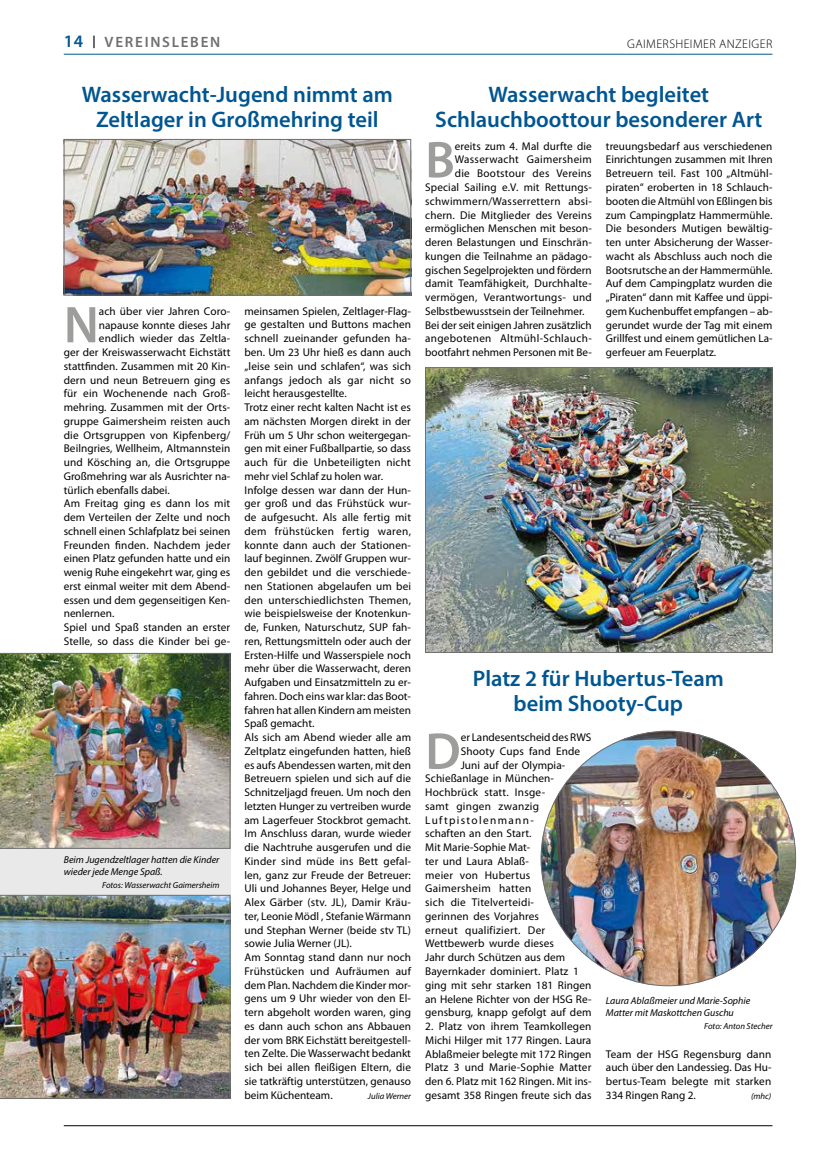
<style>
.page{position:relative;width:815px;height:1152px;background:#fff}
.page>*{position:absolute;margin:0;border:0;box-sizing:border-box;transform-origin:0 0}
.t1{font:600 52px "Myriad Pro";color:#9d9d9c}
.t2{font:600 22.5px/25px "Myriad Pro";color:#005691;text-align:center}
.t3{font:600 15px "Myriad Pro";letter-spacing:.12em;color:#706f6f}
.t4{font:300 12.5px "Myriad Pro";letter-spacing:.035em;color:#000}
.t5{font:11.25px/13.8px "Myriad Pro";letter-spacing:.005em;color:#000;text-align:justify}
.t6{font:11.25px "Myriad Pro";letter-spacing:.025em;color:#000}
.t7{font:11.25px "Myriad Pro";letter-spacing:.03em;color:#000}
.t8{font:11.25px "Myriad Pro";letter-spacing:.12em;color:#000}
.t9{font:italic 10px/12.5px "Myriad Pro";color:#000}
.t10{font:italic 8.75px "Myriad Pro";color:#000}
.s1{font-size:17.5px;color:#005691}
</style>
<div class="page">
<hr style="left:64px;top:1125px;width:708px;height:1px;background:#000">
<hr style="left:64px;top:54px;width:708px;height:1px;background:#005691">
<img style="left:541px;top:731px;width:255px;height:255px;border-radius:128px">
<img style="left:66px;top:141px;width:343px;height:152px">
<div style="left:64px;top:139px;width:347px;height:156px;border:1px solid #706f6f"></div>
<div style="left:0;top:846px;width:230px;height:57px;background:#e9e9e9"></div>
<img style="left:0;top:653px;width:230px;height:195px">
<img style="left:0;top:895px;width:230px;height:203px">
<img style="left:427px;top:369px;width:343px;height:282px">
<div style="left:425px;top:367px;width:347px;height:286px;border:1px solid #706f6f"></div>
<h3 class="t3" style="left:64px;top:33px;width:158px"><span class="s1">14</span> <sup>|</sup> VEREINSLEBEN</h3>
<p class="t4" style="left:627px;top:36px;width:147px">GAIMERSHEIMER ANZEIGER</p>
<h2 class="t2" style="left:82px;top:81px;width:313px">Wasserwacht-Jugend nimmt am<br>Zeltlager in Großmehring teil</h2>
<h1 class="t1" style="left:64px;top:292px;width:37px">N</h1>
<p class="t5" style="left:99px;top:304px;width:133px">ach über vier Jahren Coro-</p>
<p class="t5" style="left:99px;top:318px;width:133px">napause konnte dieses Jahr</p>
<p class="t5" style="left:99px;top:332px;width:133px">endlich wieder das Zeltla-</p>
<p class="t5" style="left:64px;top:346px;width:168px">ger der Kreiswasserwacht Eichstätt</p>
<p class="t5" style="left:64px;top:359px;width:168px">stattfinden. Zusammen mit 20 Kin-</p>
<p class="t5" style="left:64px;top:373px;width:168px">dern und neun Betreuern ging es</p>
<p class="t5" style="left:64px;top:387px;width:168px">für ein Wochenende nach Groß-</p>
<p class="t5" style="left:64px;top:400px;width:168px">mehring. Zusammen mit der Orts-</p>
<p class="t5" style="left:64px;top:414px;width:168px">gruppe Gaimersheim reisten auch</p>
<p class="t5" style="left:64px;top:428px;width:168px">die Ortsgruppen von Kipfenberg/</p>
<p class="t5" style="left:64px;top:442px;width:168px">Beilngries, Wellheim, Altmannstein</p>
<p class="t5" style="left:64px;top:455px;width:168px">und Kösching an, die Ortsgruppe</p>
<p class="t5" style="left:64px;top:469px;width:168px">Großmehring war als Ausrichter na-</p>
<p class="t5" style="left:64px;top:483px;width:108px">türlich ebenfalls dabei.</p>
<p class="t5" style="left:64px;top:497px;width:168px">Am Freitag ging es dann los mit</p>
<p class="t5" style="left:64px;top:510px;width:168px">dem Verteilen der Zelte und noch</p>
<p class="t5" style="left:64px;top:524px;width:168px">schnell einen Schlafplatz bei seinen</p>
<p class="t5" style="left:64px;top:538px;width:168px">Freunden finden. Nachdem jeder</p>
<p class="t5" style="left:64px;top:552px;width:168px">einen Platz gefunden hatte und ein</p>
<p class="t5" style="left:64px;top:565px;width:168px">wenig Ruhe eingekehrt war, ging es</p>
<p class="t5" style="left:64px;top:579px;width:168px">erst einmal weiter mit dem Abend-</p>
<p class="t5" style="left:64px;top:593px;width:168px">essen und dem gegenseitigen Ken-</p>
<p class="t5" style="left:64px;top:607px;width:52px">nenlernen.</p>
<p class="t5" style="left:64px;top:620px;width:168px">Spiel und Spaß standen an erster</p>
<p class="t5" style="left:64px;top:634px;width:168px">Stelle, so dass die Kinder bei ge-</p>
<p class="t9" style="left:64px;top:853px;width:157px">Beim Jugendzeltlager hatten die Kinder wieder jede Menge Spaß.</p>
<p class="t10" style="left:102px;top:879px;width:119px">Fotos: Wasserwacht Gaimersheim</p>
<p class="t5" style="left:244px;top:304px;width:168px;text-align:left">meinsamen Spielen, Zeltlager-Flag&shy;ge gestalten und Buttons machen schnell zueinander gefunden ha&shy;ben. Um 23 Uhr hieß es dann auch „leise sein und schlafen“, was sich anfangs jedoch als gar nicht so leicht herausgestellte.<br>Trotz einer recht kalten Nacht ist es am nächsten Morgen direkt in der<br>Früh um 5 Uhr schon weitergegan&shy;gen mit einer Fußballpartie, so dass auch für die Unbeteiligten nicht mehr viel Schlaf zu holen war.<br>Infolge dessen war dann der Hun&shy;ger groß und das Frühstück wur&shy;de aufgesucht. Als alle fertig mit dem frühstücken fertig waren, konnte dann auch der Stationen&shy;lauf beginnen. Zwölf Gruppen wur&shy;den gebildet und die verschiede&shy;nen Stationen abgelaufen um bei den unterschiedlichsten Themen, wie beispielsweise der Knotenkun&shy;de, Funken, Naturschutz, SUP fah&shy;ren, Rettungsmitteln oder auch der<br>Ersten-Hilfe und Wasserspiele noch mehr über die Wasserwacht, deren<br>Aufgaben und Einsatzmitteln zu er&shy;fahren. Doch eins war klar: das Boot&shy;fahren hat allen Kindern am meisten<br>Spaß gemacht.<br>Als sich am Abend wieder alle am<br>Zeltplatz eingefunden hatten, hieß es aufs Abendessen warten, mit den<br>Betreuern spielen und sich auf die<br>Schnitzeljagd freuen. Um noch den letzten Hunger zu vertreiben wurde am Lagerfeuer Stockbrot gemacht.<br>Im Anschluss daran, wurde wieder die Nachtruhe ausgerufen und die<br>Kinder sind müde ins Bett gefal&shy;len, ganz zur Freude der Betreuer:<br>Uli und Johannes Beyer, Helge und<br>Alex Gärber (stv. JL), Damir Kräu&shy;ter, Leonie Mödl , Stefanie Wärmann und Stephan Werner (beide stv TL) sowie Julia Werner (JL).<br>Am Sonntag stand dann nur noch<br>Frühstücken und Aufräumen auf dem Plan. Nachdem die Kinder mor&shy;gens um 9 Uhr wieder von den El&shy;tern abgeholt worden waren, ging es dann auch schon ans Abbauen der vom BRK Eichstätt bereitgestell&shy;ten Zelte. Die Wasserwacht bedankt sich bei allen fleißigen Eltern, die sie tatkräftig unterstützen, genauso beim Küchenteam.</p>
<p class="t10" style="left:368px;top:1090px;width:45px">Julia Werner</p>
<h2 class="t2" style="left:435px;top:81px;width:329px">Wasserwacht begleitet<br>Schlauchboottour besonderer Art</h2>
<h1 class="t1" style="left:425px;top:127px;width:31px">B</h1>
<p class="t5" style="left:455px;top:139px;width:138px">ereits zum 4. Mal durfte die</p>
<p class="t5" style="left:606px;top:139px;width:168px">treuungsbedarf aus verschiedenen Einrichtungen zusammen mit Ihren Betreuern teil. Fast 100 „Altmühl&shy;piraten“ eroberten in 18 Schlauch&shy;booten die Altmühl von Eßlingen bis zum Campingplatz Hammermühle.<br>Die besonders Mutigen bewältig&shy;ten unter Absicherung der Wasser&shy;wacht als Abschluss auch noch die Bootsrutsche an der Hammermühle.<br>Auf dem Campingplatz wurden die „Piraten“ dann mit Kaffee und üppi&shy;gem Kuchenbuffet empfangen – ab&shy;gerundet wurde der Tag mit einem Grillfest und einem gemütlichen La&shy;gerfeuer am Feuerplatz.</p>
<p class="t6" style="left:455px;top:154px;width:138px">Wasserwacht Gaimersheim</p>
<p class="t6" style="left:455px;top:167px;width:138px">die Bootstour des Vereins</p>
<p class="t5" style="left:425px;top:181px;width:168px">Special Sailing e.V. mit Rettungs-</p>
<p class="t6" style="left:425px;top:195px;width:168px">schwimmern/Wasserrettern absi-</p>
<p class="t5" style="left:425px;top:208px;width:168px">chern. Die Mitglieder des Vereins</p>
<p class="t5" style="left:425px;top:222px;width:168px">ermöglichen Menschen mit beson-</p>
<p class="t5" style="left:425px;top:236px;width:168px">deren Belastungen und Einschrän-</p>
<p class="t5" style="left:425px;top:249px;width:168px">kungen die Teilnahme an pädago-</p>
<p class="t5" style="left:425px;top:263px;width:168px">gischen Segelprojekten und fördern</p>
<p class="t5" style="left:425px;top:277px;width:168px">damit Teamfähigkeit, Durchhalte-</p>
<p class="t5" style="left:425px;top:291px;width:168px">vermögen, Verantwortungs- und</p>
<p class="t5" style="left:425px;top:304px;width:161px">Selbstbewusstsein der Teilnehmer.</p>
<p class="t5" style="left:425px;top:318px;width:168px">Bei der seit einigen Jahren zusätzlich</p>
<p class="t7" style="left:425px;top:332px;width:168px">angebotenen Altmühl-Schlauch-</p>
<p class="t5" style="left:425px;top:346px;width:168px">bootfahrt nehmen Personen mit Be-</p>
<h2 class="t2" style="left:473px;top:666px;width:253px">Platz 2 für Hubertus-Team beim Shooty-Cup</h2>
<h1 class="t1" style="left:425px;top:718px;width:37px">D</h1>
<p class="t5" style="left:461px;top:731px;width:132px">er Landesentscheid des RWS</p>
<p class="t5" style="left:461px;top:744px;width:121px">Shooty Cups fand Ende</p>
<p class="t5" style="left:461px;top:758px;width:106px">Juni auf der Olympia-</p>
<p class="t5" style="left:425px;top:772px;width:130px">Schießanlage in München-</p>
<p class="t5" style="left:425px;top:786px;width:122px">Hochbrück statt. Insge-</p>
<p class="t6" style="left:425px;top:800px;width:115px">samt gingen zwanzig</p>
<p class="t8" style="left:425px;top:814px;width:110px">Luftpistolenmann-</p>
<p class="t5" style="left:425px;top:827px;width:108px">schaften an den Start.</p>
<p class="t5" style="left:425px;top:840px;width:106px">Mit Marie-Sophie Mat-</p>
<p class="t5" style="left:425px;top:854px;width:105px">ter und Laura Ablaß-</p>
<p class="t5" style="left:425px;top:868px;width:107px">meier von Hubertus</p>
<p class="t7" style="left:425px;top:882px;width:108px">Gaimersheim hatten</p>
<p class="t5" style="left:425px;top:895px;width:110px">sich die Titelverteidi-</p>
<p class="t5" style="left:425px;top:909px;width:115px">gerinnen des Vorjahres</p>
<p class="t6" style="left:425px;top:923px;width:122px">erneut qualifiziert. Der</p>
<p class="t5" style="left:425px;top:937px;width:130px">Wettbewerb wurde dieses</p>
<p class="t5" style="left:425px;top:950px;width:142px">Jahr durch Schützen aus dem</p>
<p class="t5" style="left:425px;top:964px;width:155px">Bayernkader dominiert. Platz 1</p>
<p class="t5" style="left:425px;top:978px;width:168px">ging mit sehr starken 181 Ringen</p>
<p class="t5" style="left:425px;top:992px;width:168px">an Helene Richter von der HSG Re-</p>
<p class="t5" style="left:425px;top:1005px;width:168px">gensburg, knapp gefolgt auf dem</p>
<p class="t5" style="left:425px;top:1019px;width:168px">2. Platz von ihrem Teamkollegen Michi Hilger mit 177 Ringen. Laura Ablaßmeier belegte mit 172 Ringen Platz 3 und Marie-Sophie Matter den 6. Platz mit 162 Ringen. Mit ins&shy;gesamt 358 Ringen freute sich das</p>
<p class="t9" style="left:606px;top:994px;width:146px">Laura Ablaßmeier und Marie-Sophie<br>Matter mit Maskottchen Guschu</p>
<p class="t10" style="left:704px;top:1020px;width:70px">Foto: Anton Stecher</p>
<p class="t5" style="left:606px;top:1047px;width:167px">Team der HSG Regensburg dann auch über den Landessieg. Das Hu&shy;bertus-Team belegte mit starken 334 Ringen Rang 2.</p>
<p class="t10" style="left:751px;top:1090px;width:22px">(mhc)</p>
</div>
